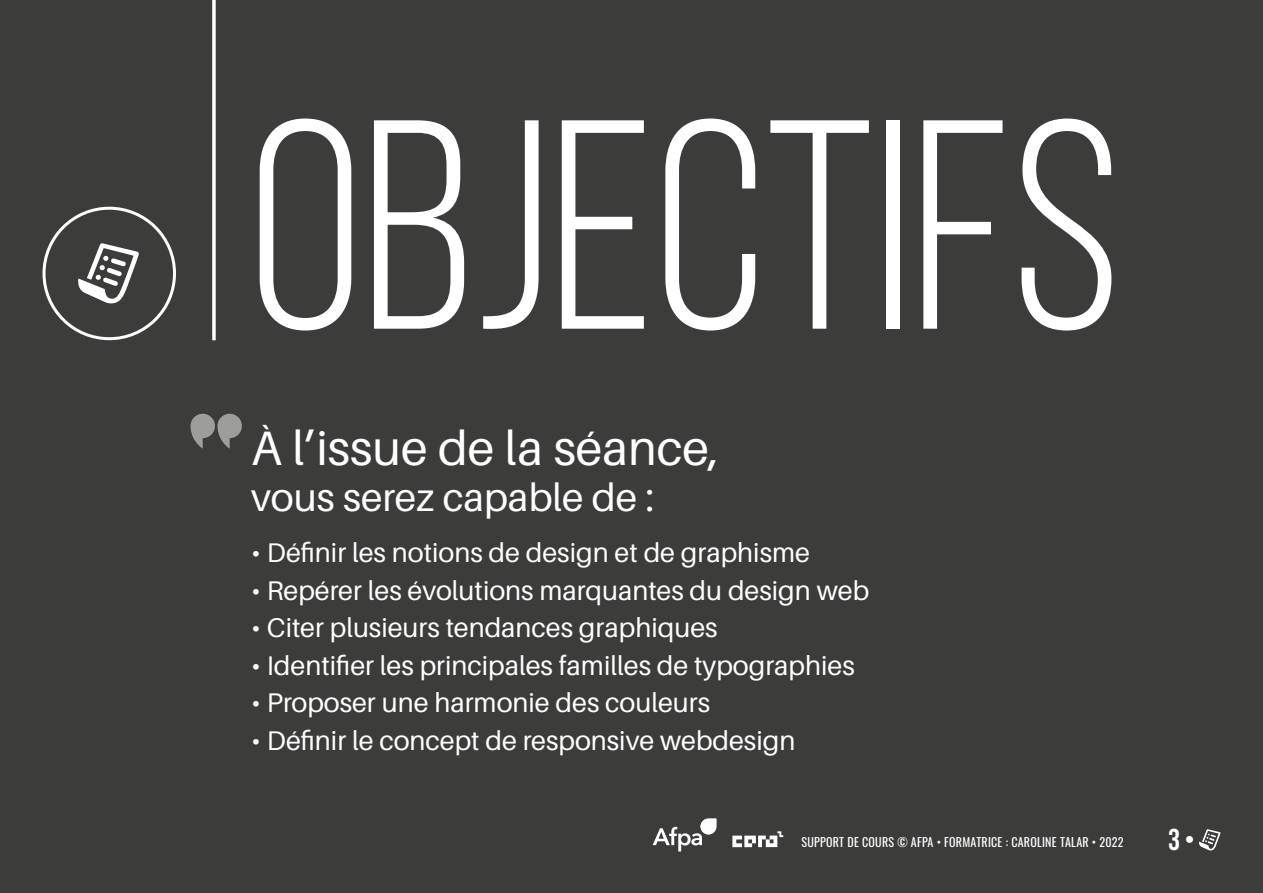
<style>
.page{position:relative;width:1263px;height:893px;background:#3c3c3b}
.page>*{position:absolute;margin:0;border:0;box-sizing:border-box;transform-origin:0 0}
.t1{font:297.6px "Bebas Neue";color:#fff}
.t2{font:48.3px "Aileron";color:#fff}
.t3{font:39px "Aileron";color:#fff}
.t4{font:30.15px "Bebas Neue";color:#fff}
.t5{font:27px "Aileron";color:#fff}
.t6{font:12px "Oswald";letter-spacing:.02em;color:#fff}
</style>
<div class="page">
<svg style="left:190px;top:414px;width:52px;height:35px"></svg>
<div style="left:43px;top:207px;width:133px;height:133px;border:3px solid #fff;border-radius:50%"></div>
<svg style="left:78px;top:243px;width:61px;height:61px"></svg>
<svg style="left:1199px;top:829px;width:21px;height:21px"></svg>
<hr style="left:212px;top:0;width:3px;height:340px;background:#fff">
<svg style="left:653px;top:819px;width:63px;height:32px"></svg>
<svg style="left:732px;top:831px;width:51px;height:16px"></svg>
<h1 class="t1" style="left:249px;top:67px;width:874px">OBJECTIFS</h1>
<h2 class="t2" style="left:251px;top:421px;width:470px">À l’issue de la séance,</h2>
<h3 class="t3" style="left:251px;top:476px;width:405px">vous serez capable de :</h3>
<p class="t5" style="left:251px;top:538px;width:560px">• Définir les notions de design et de graphisme</p>
<p class="t5" style="left:251px;top:576px;width:619px">• Repérer les évolutions marquantes du design web</p>
<p class="t5" style="left:251px;top:613px;width:468px">• Citer plusieurs tendances graphiques</p>
<p class="t5" style="left:251px;top:651px;width:605px">• Identifier les principales familles de typographies</p>
<p class="t5" style="left:251px;top:688px;width:460px">• Proposer une harmonie des couleurs</p>
<p class="t5" style="left:251px;top:726px;width:546px">• Définir le concept de responsive webdesign</p>
<p class="t6" style="left:801px;top:832px;width:324px">SUPPORT DE COURS © AFPA • FORMATRICE : CAROLINE TALAR • 2022</p>
<p class="t4" style="left:1168px;top:823px;width:27px">3 •</p>
</div>
